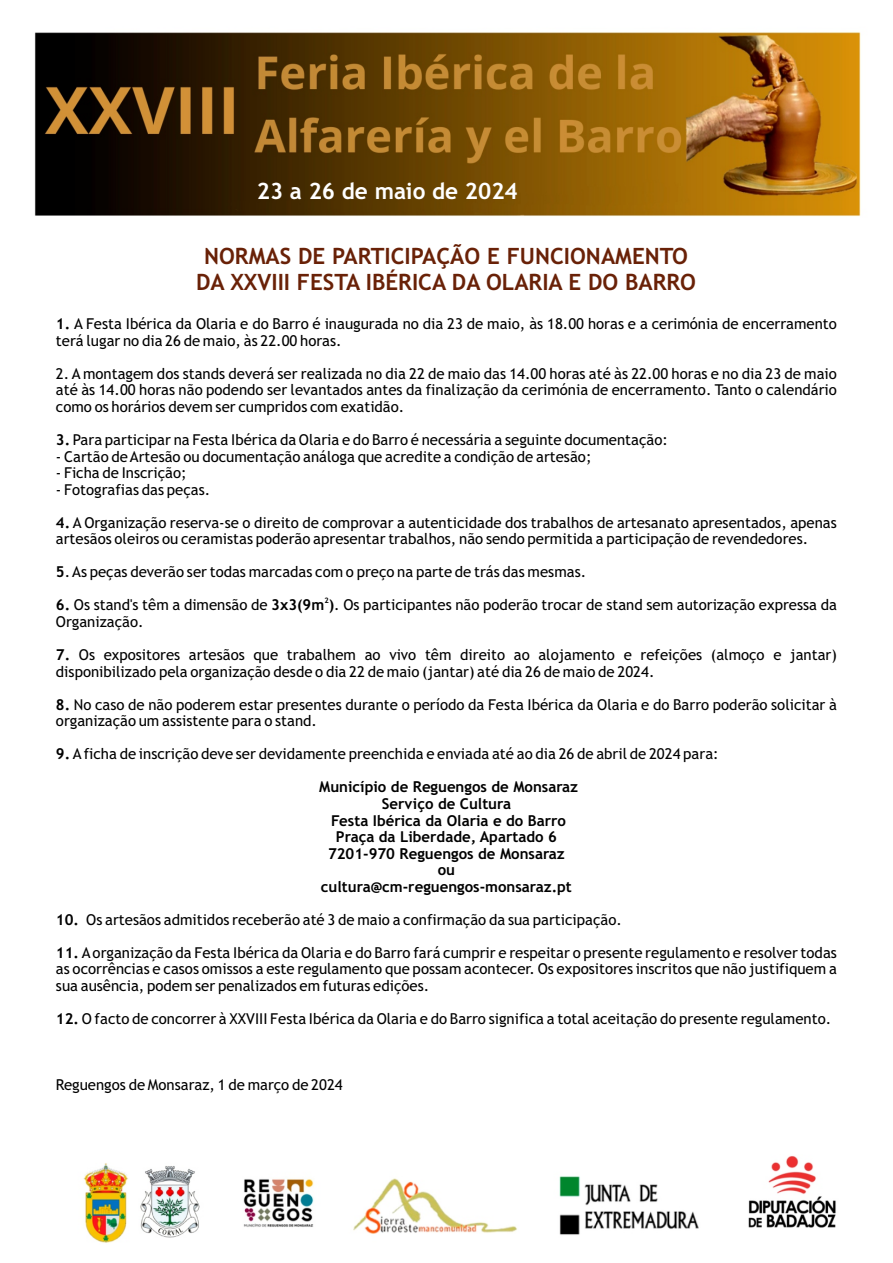
<style>
.page{position:relative;width:893px;height:1263px;background:#fff}
.page>*{position:absolute;margin:0;border:0;box-sizing:border-box;transform-origin:0 0}
.t1{font:700 22.5px/26.1px "Trebuchet MS";color:#692107;text-align:center}
.t2{font:700 22.5px "Trebuchet MS";color:#fff}
.t3{font:15px/16.5px "Trebuchet MS";color:#000}
.t4{font:700 15px/16.5px "Trebuchet MS";color:#000;text-align:center}
.t5{font:700 7.5px "Trebuchet MS";color:#000}
.s1{font-weight:700}
</style>
<div class="page">
<img style="left:34px;top:32px;width:827px;height:185px">
<img style="left:83px;top:1156px;width:753px;height:87px">
<p class="t2" style="left:257px;top:183px;width:262px">23 a 26 de maio de 2024</p>
<h3 class="t1" style="left:196px;top:245px;width:501px">NORMAS DE PARTICIPAÇÃO E FUNCIONAMENTO<br>DA XXVIII FESTA IBÉRICA DA OLARIA E DO BARRO</h3>
<p class="t3" style="left:56px;top:317px;width:782px"><span class="s1">1.</span> A Festa Ibérica da Olaria e do Barro é inaugurada no dia 23 de maio, às 18.00 horas e a cerimónia de encerramento terá lugar no dia 26 de maio, às 22.00 horas.</p>
<p class="t3" style="left:56px;top:366px;width:782px;text-align:justify">2. A montagem dos stands deverá ser realizada no dia 22 de maio das 14.00 horas até às 22.00 horas e no dia 23 de maio até às 14.00 horas não podendo ser levantados antes da finalização da cerimónia de encerramento. Tanto o calendário como os horários devem ser cumpridos com exatidão.</p>
<p class="t3" style="left:56px;top:433px;width:613px"><span class="s1">3.</span> Para participar na Festa Ibérica da Olaria e do Barro é necessária a seguinte documentação:</p>
<p class="t3" style="left:56px;top:449px;width:537px">- Cartão de Artesão ou documentação análoga que acredite a condição de artesão;</p>
<p class="t3" style="left:56px;top:466px;width:132px">- Ficha de Inscrição;</p>
<p class="t3" style="left:56px;top:482px;width:156px">- Fotografias das peças.</p>
<p class="t3" style="left:56px;top:515px;width:782px"><span class="s1">4.</span> A Organização reserva-se o direito de comprovar a autenticidade dos trabalhos de artesanato apresentados, apenas artesãos oleiros ou ceramistas poderão apresentar trabalhos, não sendo permitida a participação de revendedores.</p>
<p class="t3" style="left:56px;top:565px;width:532px"><span class="s1">5</span>.As peças deverão ser todas marcadas com o preço na parte de trás das mesmas.</p>
<p class="t5" style="left:324px;top:597px;width:6px">2</p>
<p class="t3" style="left:56px;top:598px;width:782px"><span class="s1">6.</span> Os stand's têm a dimensão de <span class="s1">3x3(9m )</span>. Os participantes não poderão trocar de stand sem autorização expressa da<br>Organização.</p>
<p class="t3" style="left:56px;top:648px;width:782px"><span class="s1">7.</span> Os expositores artesãos que trabalhem ao vivo têm direito ao alojamento e refeições (almoço e jantar) disponibilizado pela organização desde o dia 22 de maio (jantar) até dia 26 de maio de 2024.</p>
<p class="t3" style="left:56px;top:697px;width:782px"><span class="s1">8.</span> No caso de não poderem estar presentes durante o período da Festa Ibérica da Olaria e do Barro poderão solicitar à organização um assistente para o stand.</p>
<p class="t3" style="left:56px;top:747px;width:664px"><span class="s1">9.</span> Aficha de inscrição deve ser devidamente preenchida e enviada até ao dia 26 de abril de 2024 para:</p>
<p class="t4" style="left:319px;top:780px;width:260px">Município de Reguengos de Monsaraz<br>Serviço de Cultura<br>Festa Ibérica da Olaria e do Barro<br>Praça da Liberdade, Apartado 6<br>7201-970 Reguengos de Monsaraz<br>ou cultura@cm-reguengos-monsaraz.pt</p>
<p class="t3" style="left:56px;top:912px;width:567px"><span class="s1">10.</span> Os artesãos admitidos receberão até 3 de maio a confirmação da sua participação.</p>
<p class="t3" style="left:56px;top:946px;width:782px;text-align:justify"><span class="s1">11.</span> Aorganização da Festa Ibérica da Olaria e do Barro fará cumprir e respeitar o presente regulamento e resolver todas as ocorrências e casos omissos a este regulamento que possam acontecer. Os expositores inscritos que não justifiquem a sua ausência, podem ser penalizados em futuras edições.</p>
<p class="t3" style="left:56px;top:1012px;width:777px"><span class="s1">12.</span> O facto de concorrer à XXVIII Festa Ibérica da Olaria e do Barro significa a total aceitação do presente regulamento.</p>
<p class="t3" style="left:56px;top:1078px;width:288px">Reguengos de Monsaraz, 1 de março de 2024</p>
</div>
